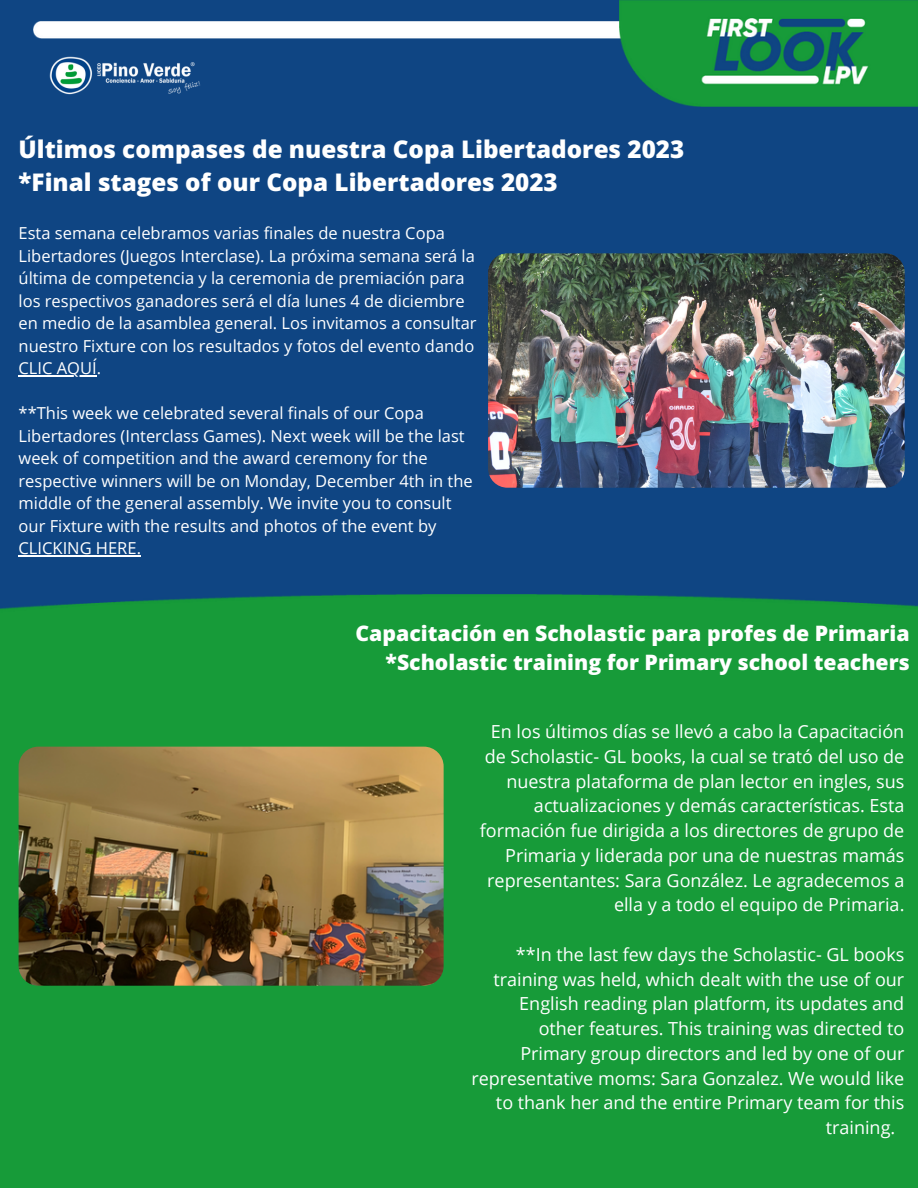
<style>
.page{position:relative;width:918px;height:1188px;background:#fff}
.page>*{position:absolute;margin:0;border:0;box-sizing:border-box;transform-origin:0 0}
.t1{font:800 24.3px "Open Sans";color:#fff}
.t2{font:800 21.3px "Open Sans";color:#fff}
.t3{font:18px/24.8px "Open Sans";color:#fff;text-align:right}
.t4{font:16.5px/22.5px "Open Sans";color:#fff}
</style>
<div class="page">
<div style="left:0;top:0;width:918px;height:594px;background:#0f4583"></div>
<img style="left:34px;top:21px;width:586px;height:17px">
<img style="left:620px;top:0;width:298px;height:107px">
<img style="left:34px;top:45px;width:193px;height:64px">
<div style="left:0;top:594px;width:918px;height:594px;background:#179b39"></div>
<img style="left:488px;top:253px;width:417px;height:235px;border-radius:19px">
<img style="left:19px;top:747px;width:425px;height:239px;border-radius:20px">
<hr style="left:19px;top:375px;width:78px;height:1px;background:#fff">
<hr style="left:19px;top:555px;width:122px;height:1px;background:#fff">
<p class="t1" style="left:19px;top:132px;width:667px">Últimos compases de nuestra Copa Libertadores 2023</p>
<p class="t1" style="left:19px;top:165px;width:541px">*Final stages of our Copa Libertadores 2023</p>
<p class="t4" style="left:19px;top:221px;width:460px">Esta semana celebramos varias finales de nuestra Copa Libertadores (Juegos Interclase). La próxima semana será la última de competencia y la ceremonia de premiación para los respectivos ganadores será el día lunes 4 de diciembre en medio de la asamblea general. Los invitamos a consultar nuestro Fixture con los resultados y fotos del evento dando CLIC AQUÍ.</p>
<p class="t4" style="left:19px;top:401px;width:456px">**This week we celebrated several finals of our Copa Libertadores (Interclass Games). Next week will be the last week of competition and the award ceremony for the respective winners will be on Monday, December 4th in the middle of the general assembly. We invite you to consult our Fixture with the results and photos of the event by CLICKING HERE.</p>
<p class="t2" style="left:356px;top:618px;width:556px">Capacitación en Scholastic para profes de Primaria</p>
<p class="t2" style="left:386px;top:648px;width:526px">*Scholastic training for Primary school teachers</p>
<p class="t3" style="left:480px;top:719px;width:426px">En los últimos días se llevó a cabo la Capacitación de Scholastic- GL books, la cual se trató del uso de nuestra plataforma de plan lector en ingles, sus actualizaciones y demás características. Esta formación fue dirigida a los directores de grupo de Primaria y liderada por una de nuestras mamás representantes: Sara González. Le agradecemos a ella y a todo el equipo de Primaria.</p>
<p class="t3" style="left:516px;top:941px;width:390px">**In the last few days the Scholastic- GL books</p>
<p class="t3" style="left:493px;top:966px;width:412px">training was held, which dealt with the use of our</p>
<p class="t3" style="left:519px;top:991px;width:387px">English reading plan platform, its updates and</p>
<p class="t3" style="left:539px;top:1016px;width:367px">other features. This training was directed to</p>
<p class="t3" style="left:520px;top:1040px;width:385px">Primary group directors and led by one of our</p>
<p class="t3" style="left:471px;top:1065px;width:434px">representative moms: Sara Gonzalez. We would like</p>
<p class="t3" style="left:496px;top:1090px;width:410px">to thank her and the entire Primary team for this</p>
<p class="t3" style="left:826px;top:1115px;width:71px">training.</p>
</div>
